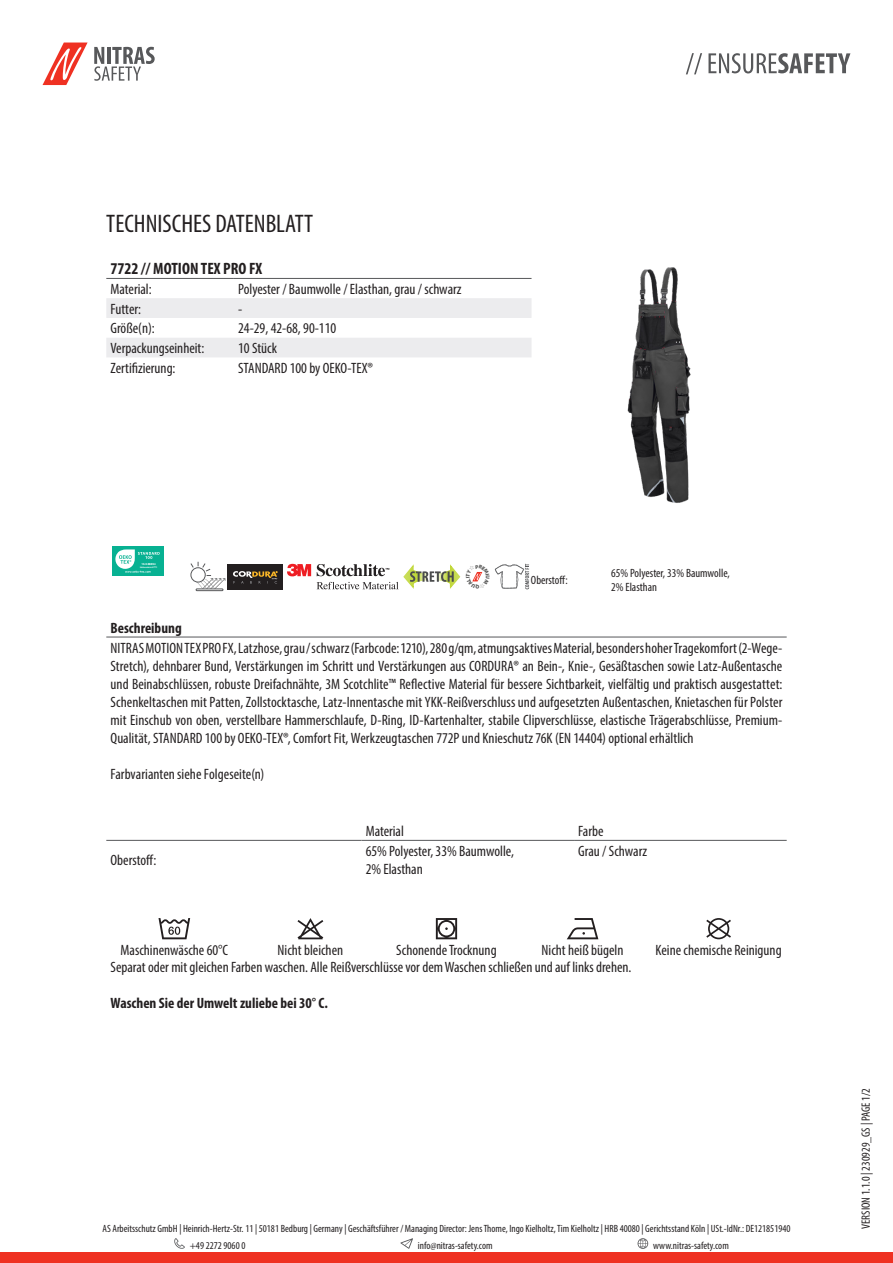
<style>
.page{position:relative;width:893px;height:1263px;background:#fff}
.page>*{position:absolute;margin:0;border:0;box-sizing:border-box;transform-origin:0 0}
.t1{font:condensed 25.5px "Myriad Pro";color:#231f20}
.t2{font:700 condensed 16.5px "Myriad Pro";color:#231f20}
.Headline_Nitras{font:condensed 15px/18px "Myriad Pro";color:#231f20;text-align:justify}
.t3{font:700 condensed 15px "Myriad Pro";color:#231f20}
.t4{font:condensed 12px "Myriad Pro";color:#231f20}
.t5{font:condensed 10.5px/17px "Myriad Pro";color:#231f20}
.t6{font:700 3px "Foco";color:#fff}
.t7{font:700 2.4px "Foco";color:#fff}
</style>
<div class="page">
<div style="left:0;top:1252px;width:893px;height:11px;background:#ef3122"></div>
<svg style="left:174px;top:1238px;width:11px;height:11px"></svg>
<svg style="left:400px;top:1238px;width:13px;height:11px"></svg>
<svg style="left:638px;top:1238px;width:10px;height:11px"></svg>
<svg style="left:43px;top:43px;width:45px;height:42px"></svg>
<svg style="left:94px;top:47px;width:61px;height:34px"></svg>
<svg style="left:686px;top:53px;width:16px;height:21px"></svg>
<svg style="left:708px;top:53px;width:142px;height:20px"></svg>
<svg style="left:106px;top:298px;width:425px;height:59px"></svg>
<hr style="left:106px;top:278px;width:128px;height:1px;background:#57585a">
<hr style="left:234px;top:278px;width:297px;height:1px;background:#57585a">
<img style="left:531px;top:267px;width:160px;height:236px">
<div style="left:112px;top:546px;width:52px;height:29px;background:#07b192"></div>
<svg style="left:115px;top:549px;width:45px;height:24px"></svg>
<div style="left:227px;top:564px;width:56px;height:25px;background:#231f20"></div>
<svg style="left:233px;top:571px;width:44px;height:13px"></svg>
<svg style="left:287px;top:564px;width:24px;height:12px"></svg>
<hr style="left:106px;top:637px;width:681px;height:1px;background:#57585a">
<hr style="left:106px;top:840px;width:255px;height:1px;background:#57585a">
<hr style="left:361px;top:840px;width:213px;height:1px;background:#57585a">
<hr style="left:574px;top:840px;width:213px;height:1px;background:#57585a">
<svg style="left:158px;top:918px;width:32px;height:21px"></svg>
<svg style="left:297px;top:918px;width:26px;height:21px"></svg>
<svg style="left:436px;top:918px;width:21px;height:21px"></svg>
<svg style="left:567px;top:918px;width:31px;height:21px"></svg>
<svg style="left:706px;top:918px;width:25px;height:21px"></svg>
<svg style="left:190px;top:562px;width:35px;height:27px"></svg>
<div style="left:196px;top:589px;width:27px;height:2px;border:1px solid #57585a"></div>
<svg style="left:317px;top:564px;width:212px;height:25px"></svg>
<p class="t1" style="left:106px;top:208px;width:208px">TECHNISCHES DATENBLATT</p>
<p class="t2" style="left:111px;top:258px;width:153px">7722 // MOTION TEX PRO FX</p>
<p class="Headline_Nitras" style="left:111px;top:280px;width:43px">Material:</p>
<p class="Headline_Nitras" style="left:238px;top:280px;width:225px">Polyester / Baumwolle / Elasthan, grau / schwarz</p>
<p class="Headline_Nitras" style="left:111px;top:300px;width:32px">Futter:</p>
<p class="Headline_Nitras" style="left:238px;top:300px;width:6px">-</p>
<p class="Headline_Nitras" style="left:111px;top:319px;width:46px">Größe(n):</p>
<p class="Headline_Nitras" style="left:238px;top:319px;width:100px">24-29, 42-68, 90-110</p>
<p class="Headline_Nitras" style="left:111px;top:339px;width:95px">Verpackungseinheit:</p>
<p class="Headline_Nitras" style="left:238px;top:339px;width:40px">10 Stück</p>
<p class="Headline_Nitras" style="left:111px;top:359px;width:67px">Zertifizierung:</p>
<p class="Headline_Nitras" style="left:238px;top:359px;width:136px">STANDARD 100 by OEKO-TEX®</p>
<p class="t6" style="left:141px;top:562px;width:16px">16.0.88894</p>
<p class="t7" style="left:140px;top:565px;width:19px">Hohenstein HTTI</p>
<p class="t4" style="left:531px;top:573px;width:38px">Oberstoff:</p>
<p class="t4" style="left:611px;top:566px;width:120px">65% Polyester, 33% Baumwolle,</p>
<p class="t4" style="left:611px;top:580px;width:47px">2% Elasthan</p>
<p class="t3" style="left:111px;top:618px;width:73px">Beschreibung</p>
<p class="Headline_Nitras" style="left:111px;top:638px;width:673px">NITRAS MOTION TEX PRO FX, Latzhose, grau / schwarz (Farbcode: 1210), 280 g/qm, atmungsaktives Material, besonders hoher Tragekomfort (2-Wege-Stretch), dehnbarer Bund, Verstärkungen im Schritt und Verstärkungen aus CORDURA® an Bein-, Knie-, Gesäßtaschen sowie Latz-Außentasche und Beinabschlüssen, robuste Dreifachnähte, 3M Scotchlite™ Reflective Material für bessere Sichtbarkeit, vielfältig und praktisch ausgestattet:<br>Schenkeltaschen mit Patten, Zollstocktasche, Latz-Innentasche mit YKK-Reißverschluss und aufgesetzten Außentaschen, Knietaschen für Polster mit Einschub von oben, verstellbare Hammerschlaufe, D-Ring, ID-Kartenhalter, stabile Clipverschlüsse, elastische Trägerabschlüsse, Premium-Qualität, STANDARD 100 by OEKO-TEX®, Comfort Fit, Werkzeugtaschen 772P und Knieschutz 76K (EN 14404) optional erhältlich</p>
<p class="Headline_Nitras" style="left:111px;top:764px;width:155px">Farbvarianten siehe Folgeseite(n)</p>
<p class="Headline_Nitras" style="left:111px;top:851px;width:47px">Oberstoff:</p>
<p class="Headline_Nitras" style="left:366px;top:822px;width:40px">Material</p>
<p class="Headline_Nitras" style="left:578px;top:822px;width:27px">Farbe</p>
<p class="Headline_Nitras" style="left:366px;top:842px;width:150px">65% Polyester, 33% Baumwolle,</p>
<p class="Headline_Nitras" style="left:366px;top:860px;width:59px">2% Elasthan</p>
<p class="Headline_Nitras" style="left:578px;top:842px;width:70px">Grau / Schwarz</p>
<p class="Headline_Nitras" style="left:121px;top:941px;width:109px">Maschinenwäsche 60°C</p>
<p class="Headline_Nitras" style="left:278px;top:941px;width:67px">Nicht bleichen</p>
<p class="Headline_Nitras" style="left:396px;top:941px;width:102px">Schonende Trocknung</p>
<p class="Headline_Nitras" style="left:542px;top:941px;width:83px">Nicht heiß bügeln</p>
<p class="Headline_Nitras" style="left:656px;top:941px;width:128px">Keine chemische Reinigung</p>
<p class="Headline_Nitras" style="left:111px;top:958px;width:522px">Separat oder mit gleichen Farben waschen. Alle Reißverschlüsse vor dem Waschen schließen und auf links drehen.</p>
<p class="t3" style="left:111px;top:994px;width:219px">Waschen Sie der Umwelt zuliebe bei 30° C.</p>
<p class="t5" style="left:190px;top:1220px;width:602px;text-indent:-87px">AS Arbeitsschutz GmbH | Heinrich-Hertz-Str. 11 | 50181 Bedburg | Germany | Geschäftsführer / Managing Director: Jens Thome, Ingo Kielholtz, Tim Kielholtz | HRB 40080 | Gerichtsstand Köln | USt.-IdNr.: DE121851940 +49 2272 9060 0</p>
<p class="t5" style="left:418px;top:1237px;width:76px">info@nitras-safety.com</p>
<p class="t5" style="left:653px;top:1237px;width:77px">www.nitras-safety.com</p>
<p class="t4" style="left:859px;top:1229px;width:142px;rotate:-90deg">VERSION 1.1.0 | 230929_GS | PAGE 1/2</p>
</div>
